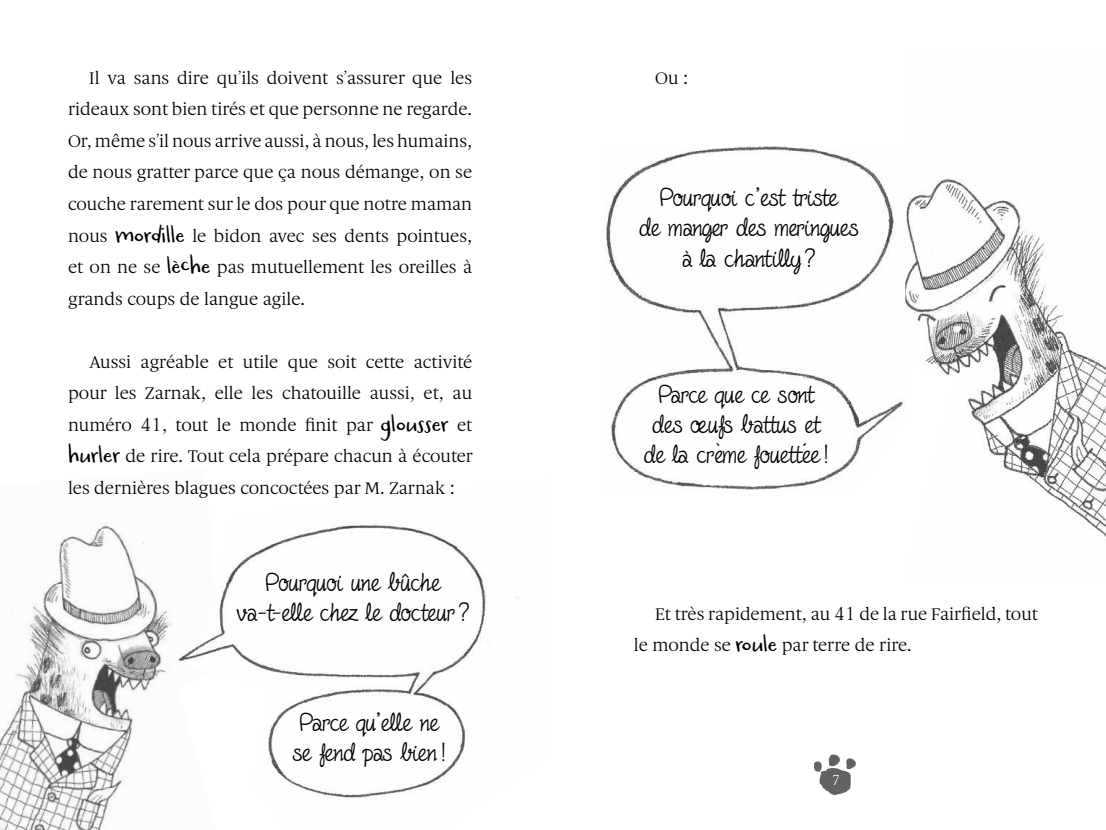
<style>
.page{position:relative;width:1106px;height:830px;background:#fff}
.page>*{position:absolute;margin:0;border:0;box-sizing:border-box;transform-origin:0 0}
.t1{font:28.5px/30px "Fineliner Script";color:#000;text-align:center}
.t2{font:18px/31.5px "Gauthier FY";color:#000;text-align:justify}
.t3{font:13.5px "Gauthier FY";color:#fff}
.s1{font-family:"Carrotflower";font-size:24px}
</style>
<div class="page">
<img style="left:905px;top:178px;width:201px;height:359px">
<img style="left:0;top:480px;width:171px;height:349px">
<img style="left:606px;top:146px;width:297px;height:344px">
<img style="left:171px;top:522px;width:347px;height:277px">
<img style="left:814px;top:754px;width:42px;height:42px">
<p class="t2" style="left:68px;top:62px;width:405px;text-indent:21px">Il va sans dire qu’ils doivent s’assurer que les rideaux sont bien tirés et que personne ne regarde.<br>Or, même s’il nous arrive aussi, à nous, les humains, de nous gratter parce que ça nous démange, on se couche rarement sur le dos pour que notre maman nous <span class="s1">mordille</span> le bidon avec ses dents pointues, et on ne se <span class="s1">lèche</span> pas mutuellement les oreilles à grands coups de langue agile.</p>
<p class="t2" style="left:68px;top:346px;width:406px;text-indent:21px">Aussi agréable et utile que soit cette activité pour les Zarnak, elle les chatouille aussi, et, au numéro 41, tout le monde finit par <span class="s1">glousser</span> et <span class="s1">hurler</span> de rire. Tout cela prépare chacun à écouter les dernières blagues concoctées par M. Zarnak :</p>
<h1 class="t1" style="left:237px;top:569px;width:234px">Pourquoi une bûche va-t-elle chez le docteur?</h1>
<h1 class="t1" style="left:293px;top:708px;width:155px;text-align:left">Parce qu’elle ne se fend pas bien!</h1>
<p class="t2" style="left:655px;top:62px;width:35px">Ou :</p>
<h1 class="t1" style="left:639px;top:184px;width:220px">Pourquoi c’est triste<br>de manger des meringues à la chantilly?</h1>
<h1 class="t1" style="left:644px;top:380px;width:186px">Parce que ce sont des œufs battus et de la crème fouettée!</h1>
<p class="t2" style="left:634px;top:598px;width:405px;text-indent:21px">Et très rapidement, au 41 de la rue Fairfield, tout le monde se <span class="s1">roule</span> par terre de rire.</p>
<p class="t3" style="left:831px;top:772px;width:10px">7</p>
</div>
